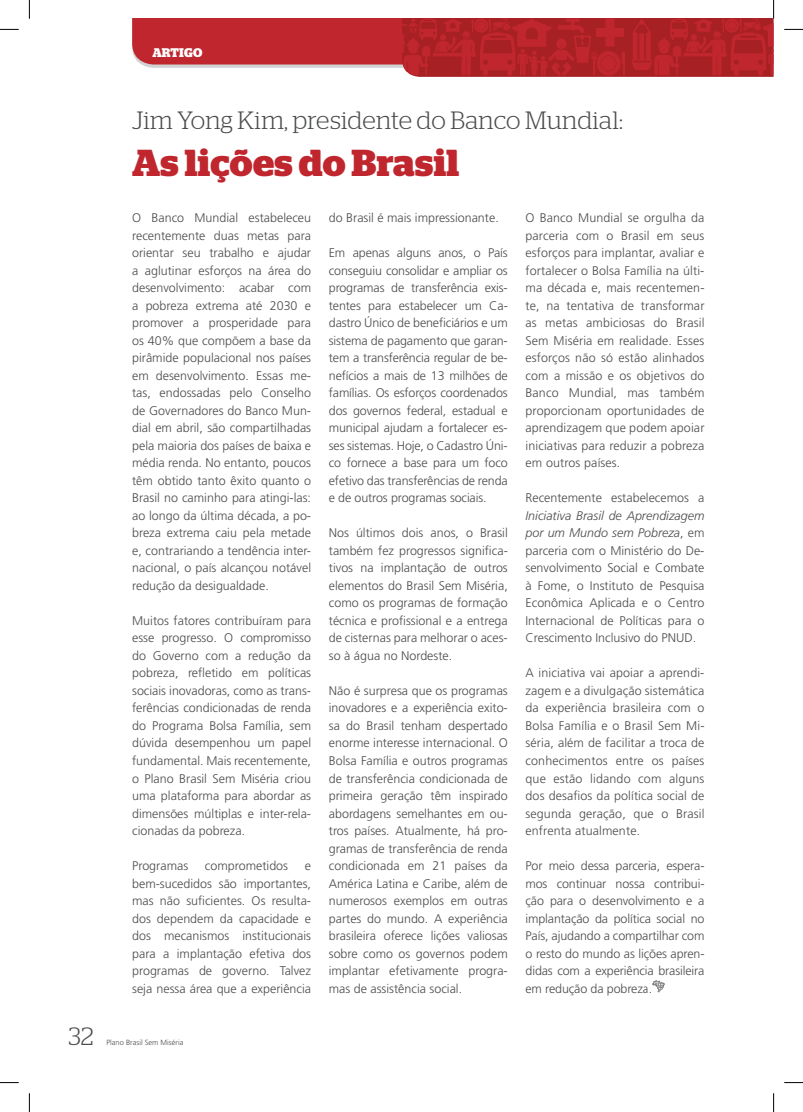
<style>
.page{position:relative;width:803px;height:1112px;background:#fff}
.page>*{position:absolute;margin:0;border:0;box-sizing:border-box;transform-origin:0 0}
.t1{font:700 37.5px "Stag";letter-spacing:.01em;color:#c0262d}
.t2{font:300 25px "Stag";letter-spacing:.005em;color:#4b4c4d}
.t3{font:300 12.5px/17.5px "Frutiger LT Std";color:#4b4c4d;text-align:justify}
.t4{font:700 12.5px "Stag";letter-spacing:.125em;color:#fff}
.t5{font:300 7.5px "Frutiger LT Pro";color:#4b4c4d}
.s1{font-style:italic}
</style>
<div class="page">
<svg style="left:652px;top:980px;width:13px;height:12px"></svg>
<svg style="left:0;top:29px;width:19px;height:1px"></svg>
<svg style="left:784px;top:29px;width:19px;height:1px"></svg>
<svg style="left:0;top:1082px;width:19px;height:1px"></svg>
<svg style="left:784px;top:1082px;width:19px;height:1px"></svg>
<svg style="left:29px;top:0;width:1px;height:19px"></svg>
<svg style="left:29px;top:1093px;width:1px;height:18px"></svg>
<svg style="left:132px;top:0;width:642px;height:77px"></svg>
<svg style="left:773px;top:1093px;width:1px;height:18px"></svg>
<p class="t4" style="left:152px;top:46px;width:50px">Artigo</p>
<h2 class="t2" style="left:132px;top:106px;width:492px">Jim Yong Kim, presidente do Banco Mundial:</h2>
<h1 class="t1" style="left:132px;top:141px;width:329px">As lições do Brasil</h1>
<p class="t3" style="left:132px;top:209px;width:180px">O Banco Mundial estabeleceu recentemente duas metas para orientar seu trabalho e ajudar a aglutinar esforços na área do desenvolvimento: acabar com a pobreza extrema até 2030 e promover a prosperidade para os 40% que compõem a base da pirâmide populacional nos países em desenvolvimento. Essas me&shy;tas, endossadas pelo Conselho de Governadores do Banco Mun&shy;dial em abril, são compartilhadas pela maioria dos países de baixa e média renda. No entanto, poucos têm obtido tanto êxito quanto o Brasil no caminho para atingi-las: ao longo da última década, a po&shy;breza extrema caiu pela metade e, contrariando a tendência inter&shy;nacional, o país alcançou notável redução da desigualdade.</p>
<p class="t3" style="left:132px;top:612px;width:180px">Muitos fatores contribuíram para esse progresso. O compromisso do Governo com a redução da pobreza, refletido em políticas sociais inovadoras, como as trans&shy;ferências condicionadas de renda do Programa Bolsa Família, sem dúvida desempenhou um papel fundamental. Mais recentemente, o Plano Brasil Sem Miséria criou uma plataforma para abordar as dimensões múltiplas e inter-rela&shy;cionadas da pobreza.</p>
<p class="t3" style="left:132px;top:857px;width:58px">Programas</p>
<p class="t3" style="left:205px;top:857px;width:85px">comprometidos</p>
<p class="t3" style="left:132px;top:857px;width:180px;text-indent:173px">e bem-sucedidos são importantes, mas não suficientes. Os resulta&shy;dos dependem da capacidade e dos mecanismos institucionais para a implantação efetiva dos programas de governo. Talvez seja nessa área que a experiência</p>
<h2 class="t2" style="left:69px;top:1021px;width:26px">32</h2>
<p class="t5" style="left:106px;top:1037px;width:79px">Plano Brasil Sem Miséria</p>
<p class="t3" style="left:329px;top:209px;width:171px">do Brasil é mais impressionante.</p>
<p class="t3" style="left:329px;top:244px;width:180px">Em apenas alguns anos, o País conseguiu consolidar e ampliar os programas de transferência exis&shy;tentes para estabelecer um Ca&shy;dastro Único de beneficiários e um sistema de pagamento que garan&shy;tem a transferência regular de be&shy;nefícios a mais de 13 milhões de famílias. Os esforços coordenados dos governos federal, estadual e municipal ajudam a fortalecer es&shy;ses sistemas. Hoje, o Cadastro Úni&shy;co fornece a base para um foco efetivo das transferências de renda e de outros programas sociais.</p>
<p class="t3" style="left:329px;top:524px;width:180px">Nos últimos dois anos, o Brasil também fez progressos significa&shy;tivos na implantação de outros elementos do Brasil Sem Miséria, como os programas de formação técnica e profissional e a entrega de cisternas para melhorar o aces&shy;so à água no Nordeste.</p>
<p class="t3" style="left:329px;top:682px;width:180px">Não é surpresa que os programas inovadores e a experiência exito&shy;sa do Brasil tenham despertado enorme interesse internacional. O Bolsa Família e outros programas de transferência condicionada de primeira geração têm inspirado abordagens semelhantes em ou&shy;tros países. Atualmente, há pro&shy;gramas de transferência de renda condicionada em 21 países da América Latina e Caribe, além de numerosos exemplos em outras partes do mundo. A experiência brasileira oferece lições valiosas sobre como os governos podem implantar efetivamente progra&shy;mas de assistência social.</p>
<p class="t3" style="left:525px;top:209px;width:180px">O Banco Mundial se orgulha da parceria com o Brasil em seus esforços para implantar, avaliar e fortalecer o Bolsa Família na últi&shy;ma década e, mais recentemen&shy;te, na tentativa de transformar as metas ambiciosas do Brasil Sem Miséria em realidade. Esses esforços não só estão alinhados com a missão e os objetivos do Banco Mundial, mas também proporcionam oportunidades de aprendizagem que podem apoiar iniciativas para reduzir a pobreza em outros países.</p>
<p class="t3" style="left:525px;top:489px;width:180px">Recentemente estabelecemos a</p>
<p class="t3" style="left:525px;top:507px;width:180px"><span class="s1">Iniciativa Brasil de Aprendizagem por um Mundo sem Pobreza</span>, em parceria com o Ministério do De&shy;senvolvimento Social e Combate à Fome, o Instituto de Pesquisa Econômica Aplicada e o Centro Internacional de Políticas para o Crescimento Inclusivo do PNUD.</p>
<p class="t3" style="left:525px;top:664px;width:180px">A iniciativa vai apoiar a aprendi&shy;zagem e a divulgação sistemática da experiência brasileira com o Bolsa Família e o Brasil Sem Mi&shy;séria, além de facilitar a troca de conhecimentos entre os países que estão lidando com alguns dos desafios da política social de segunda geração, que o Brasil enfrenta atualmente.</p>
<p class="t3" style="left:525px;top:857px;width:180px">Por meio dessa parceria, espera&shy;mos continuar nossa contribui&shy;ção para o desenvolvimento e a implantação da política social no País, ajudando a compartilhar com o resto do mundo as lições apren&shy;didas com a experiência brasileira em redução da pobreza.</p>
</div>
